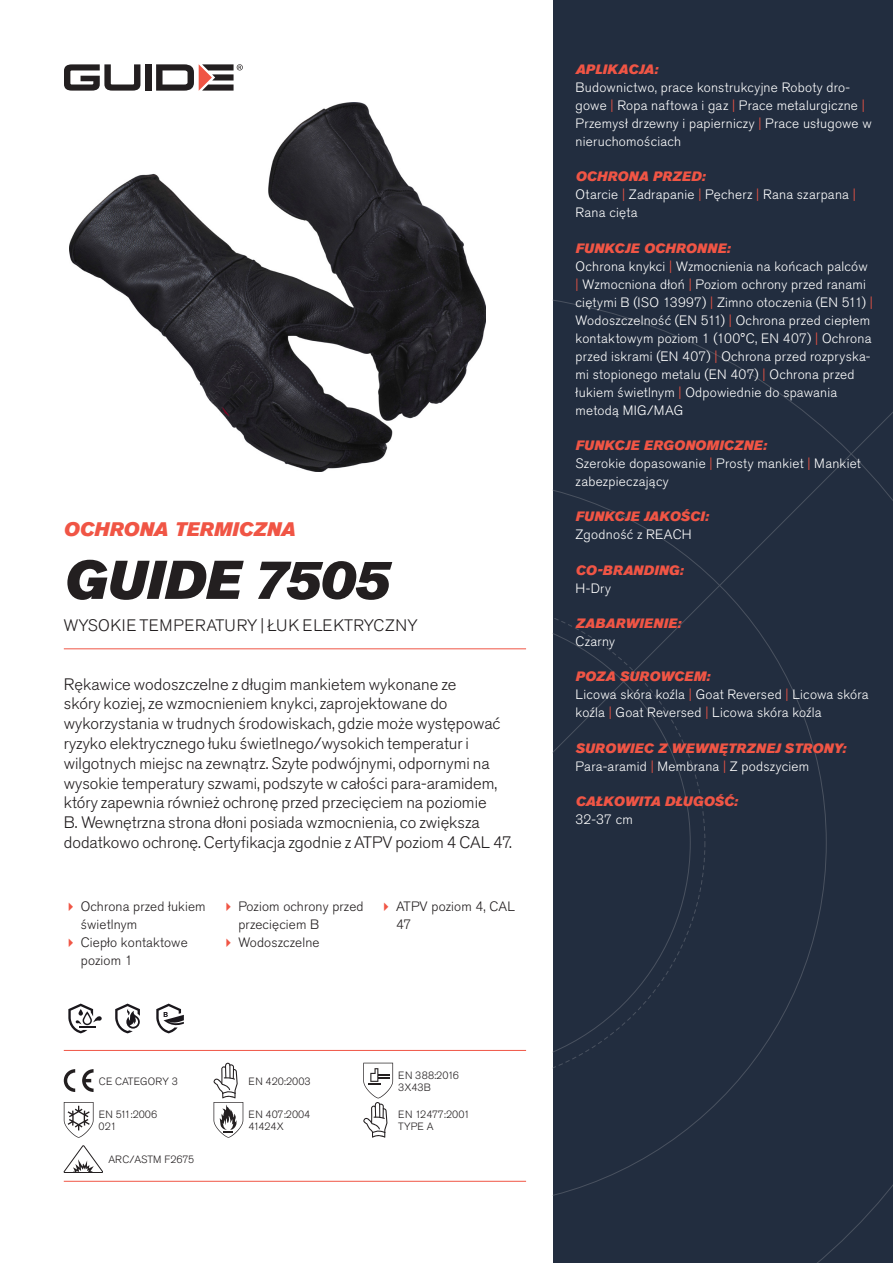
<style>
.page{position:relative;width:893px;height:1263px;background:#fff}
.page>*{position:absolute;margin:0;border:0;box-sizing:border-box;transform-origin:0 0}
.Rubrik{font:italic 54px "Akzidenz Grotesk Pro Super";color:#231f20}
.Överrubrik{font:italic 19.5px "Akzidenz Grotesk Pro Super";letter-spacing:.005em;color:#f05545}
.Ingress{font:300 16.5px/19.8px "Akzidenz Grotesk Pro";color:#231f20}
.Product_-_AltSegment{font:300 16.5px "Akzidenz Grotesk Pro";letter-spacing:.03em;color:#231f20}
.Produkt_-_Brödtext{font:300 13.5px/18px "Akzidenz Grotesk Pro";letter-spacing:.02em;color:#fff}
.Produkt_-_Namn{font:italic 13.5px "Akzidenz Grotesk Pro Super";letter-spacing:.015em;color:#f05545}
.t1{font:300 13.5px/18px "Akzidenz Grotesk Pro";letter-spacing:.01em;color:#231f20}
.t2{font:300 10.5px "Akzidenz Grotesk Pro";color:#231f20}
.t3{font:300 10.5px "Akzidenz Grotesk Pro";letter-spacing:-.02em;color:#231f20}
.s1{color:#f05545}
</style>
<div class="page">
<div style="left:145px;top:64px;width:7px;height:27px;background:#231f20"></div>
<svg style="left:156px;top:64px;width:87px;height:27px"></svg>
<svg style="left:64px;top:64px;width:76px;height:27px"></svg>
<div style="left:553px;top:0;width:340px;height:1263px;background:#222d3f"></div>
<svg style="left:553px;top:300px;width:340px;height:963px"></svg>
<hr style="left:64px;top:1050px;width:462px;height:1px;background:#f05545">
<hr style="left:64px;top:1181px;width:462px;height:1px;background:#f05545">
<svg style="left:68px;top:1003px;width:34px;height:30px"></svg>
<svg style="left:115px;top:1003px;width:25px;height:30px"></svg>
<svg style="left:156px;top:1003px;width:28px;height:30px"></svg>
<svg style="left:64px;top:1069px;width:11px;height:23px"></svg>
<svg style="left:82px;top:1069px;width:12px;height:23px"></svg>
<svg style="left:64px;top:1102px;width:30px;height:36px"></svg>
<svg style="left:214px;top:1063px;width:29px;height:75px"></svg>
<svg style="left:363px;top:1063px;width:30px;height:75px"></svg>
<svg style="left:64px;top:1145px;width:39px;height:28px"></svg>
<img style="left:70px;top:102px;width:416px;height:370px">
<hr style="left:64px;top:648px;width:462px;height:1px;background:#f05545">
<p class="Överrubrik" style="left:64px;top:517px;width:233px">OCHRONA TERMICZNA</p>
<p class="Rubrik" style="left:64px;top:545px;width:327px">GUIDE 7505</p>
<p class="Product_-_AltSegment" style="left:64px;top:615px;width:355px">WYSOKIE TEMPERATURY | ŁUK ELEKTRYCZNY</p>
<p class="Ingress" style="left:64px;top:674px;width:450px">Rękawice wodoszczelne z długim mankietem wykonane ze<br>skóry koziej, ze wzmocnieniem knykci, zaprojektowane do wykorzystania w trudnych środowiskach, gdzie może występować ryzyko elektrycznego łuku świetlnego/wysokich temperatur i wilgotnych miejsc na zewnątrz. Szyte podwójnymi, odpornymi na wysokie temperatury szwami, podszyte w całości para-aramidem, który zapewnia również ochronę przed przecięciem na poziomie<br>B. Wewnętrzna strona dłoni posiada wzmocnienia, co zwiększa dodatkowo ochronę. Certyfikacja zgodnie z ATPV poziom 4 CAL 47.</p>
<p class="t1" style="left:81px;top:897px;width:126px">Ochrona przed łukiem świetlnym</p>
<p class="t1" style="left:81px;top:933px;width:108px">Ciepło kontaktowe poziom 1</p>
<p class="t1" style="left:238px;top:897px;width:127px">Poziom ochrony przed przecięciem B</p>
<p class="t1" style="left:238px;top:933px;width:83px">Wodoszczelne</p>
<p class="t1" style="left:396px;top:897px;width:120px">ATPV poziom 4, CAL<br>47</p>
<p class="t2" style="left:99px;top:1074px;width:81px">CE CATEGORY 3</p>
<p class="t2" style="left:248px;top:1074px;width:64px">EN 420:2003</p>
<p class="t2" style="left:398px;top:1068px;width:62px">EN 388:2016</p>
<p class="t2" style="left:398px;top:1080px;width:34px">3X43B</p>
<p class="t2" style="left:99px;top:1107px;width:60px">EN 511:2006</p>
<p class="t2" style="left:99px;top:1119px;width:19px">021</p>
<p class="t2" style="left:248px;top:1107px;width:63px">EN 407:2004</p>
<p class="t2" style="left:248px;top:1119px;width:37px">41424X</p>
<p class="t3" style="left:398px;top:1107px;width:73px">EN 12477:2001</p>
<p class="t2" style="left:398px;top:1119px;width:37px">TYPE A</p>
<p class="t2" style="left:108px;top:1152px;width:87px">ARC/ASTM F2675</p>
<p class="Produkt_-_Namn" style="left:576px;top:60px;width:84px">APLIKACJA:</p>
<p class="Produkt_-_Brödtext" style="left:576px;top:78px;width:298px">Budownictwo, prace konstrukcyjne Roboty dro&shy;gowe <span class="s1">|</span> Ropa naftowa i gaz <span class="s1">|</span> Prace metalurgiczne <span class="s1">| </span>Przemysł drzewny i papierniczy <span class="s1">|</span> Prace usługowe w nieruchomościach</p>
<p class="Produkt_-_Namn" style="left:576px;top:168px;width:131px">OCHRONA PRZED:</p>
<p class="Produkt_-_Brödtext" style="left:576px;top:186px;width:282px">Otarcie <span class="s1">|</span> Zadrapanie <span class="s1">|</span> Pęcherz <span class="s1">|</span> Rana szarpana <span class="s1">|<br></span>Rana cięta</p>
<p class="Produkt_-_Namn" style="left:576px;top:239px;width:156px">FUNKCJE OCHRONNE:</p>
<p class="Produkt_-_Brödtext" style="left:576px;top:257px;width:299px">Ochrona knykci <span class="s1">|</span> Wzmocnienia na końcach palców <span class="s1">|</span> Wzmocniona dłoń <span class="s1">|</span> Poziom ochrony przed ranami ciętymi B (ISO 13997) <span class="s1">|</span> Zimno otoczenia (EN 511) <span class="s1">| </span>Wodoszczelność (EN 511) <span class="s1">|</span> Ochrona przed ciepłem kontaktowym poziom 1 (100°C, EN 407) <span class="s1">|</span> Ochrona przed iskrami (EN 407) <span class="s1">|</span> Ochrona przed rozpryska&shy;mi stopionego metalu (EN 407) <span class="s1">|</span> Ochrona przed łukiem świetlnym <span class="s1">|</span> Odpowiednie do spawania metodą MIG/MAG</p>
<p class="Produkt_-_Namn" style="left:576px;top:436px;width:193px">FUNKCJE ERGONOMICZNE:</p>
<p class="Produkt_-_Brödtext" style="left:576px;top:454px;width:287px">Szerokie dopasowanie <span class="s1">|</span> Prosty mankiet <span class="s1">|</span> Mankiet zabezpieczający</p>
<p class="Produkt_-_Namn" style="left:576px;top:508px;width:135px">FUNKCJE JAKOŚCI:</p>
<p class="Produkt_-_Brödtext" style="left:576px;top:526px;width:118px">Zgodność z REACH</p>
<p class="Produkt_-_Namn" style="left:576px;top:561px;width:109px">CO-BRANDING:</p>
<p class="Produkt_-_Brödtext" style="left:576px;top:579px;width:37px">H-Dry</p>
<p class="Produkt_-_Namn" style="left:576px;top:614px;width:107px">ZABARWIENIE:</p>
<p class="Produkt_-_Brödtext" style="left:576px;top:632px;width:41px">Czarny</p>
<p class="Produkt_-_Namn" style="left:576px;top:668px;width:136px">POZA SUROWCEM:</p>
<p class="Produkt_-_Brödtext" style="left:576px;top:686px;width:295px">Licowa skóra koźla <span class="s1">|</span> Goat Reversed <span class="s1">|</span> Licowa skóra koźla <span class="s1">|</span> Goat Reversed <span class="s1">|</span> Licowa skóra koźla</p>
<p class="Produkt_-_Namn" style="left:576px;top:739px;width:272px">SUROWIEC Z WEWNĘTRZNEJ STRONY:</p>
<p class="Produkt_-_Brödtext" style="left:576px;top:757px;width:235px">Para-aramid <span class="s1">|</span> Membrana <span class="s1">|</span> Z podszyciem</p>
<p class="Produkt_-_Namn" style="left:576px;top:792px;width:164px">CAŁKOWITA DŁUGOŚĆ:</p>
<p class="Produkt_-_Brödtext" style="left:576px;top:810px;width:59px">32-37 cm</p>
</div>
